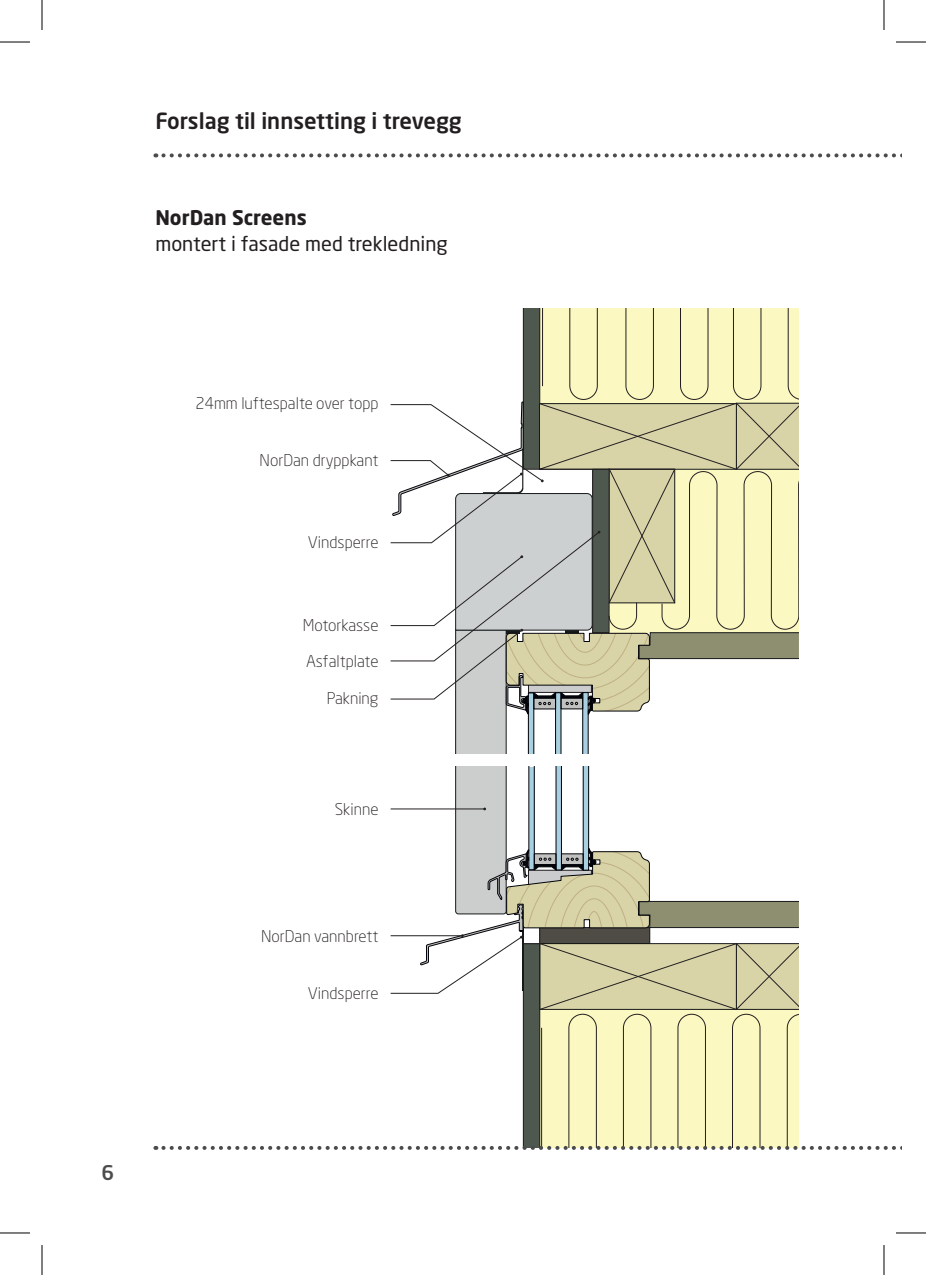
<style>
.page{position:relative;width:926px;height:1275px;background:#fff}
.page>*{position:absolute;margin:0;border:0;box-sizing:border-box;transform-origin:0 0}
.t1{font:500 22px "Neo Sans Std";color:#231f20}
.t2{font:20px "Neo Sans Std";color:#231f20}
.t3{font:700 20px "Neo Sans Std";color:#231f20}
.t4{font:500 20px "Neo Sans Std";color:#4b4c4d}
.t5{font:300 16px "Neo Sans Std";color:#231f20}
</style>
<div class="page">
<svg style="left:390px;top:309px;width:409px;height:444px"></svg>
<svg style="left:163px;top:153px;width:738px;height:4px"></svg>
<svg style="left:163px;top:767px;width:738px;height:383px"></svg>
<hr style="left:0;top:42px;width:30px;height:1px;background:#000">
<hr style="left:896px;top:42px;width:30px;height:1px;background:#000">
<hr style="left:0;top:1232px;width:30px;height:1px;background:#000">
<hr style="left:896px;top:1232px;width:30px;height:1px;background:#000">
<hr style="left:42px;top:0;width:1px;height:30px;background:#000">
<hr style="left:42px;top:1245px;width:1px;height:30px;background:#000">
<hr style="left:884px;top:0;width:1px;height:30px;background:#000">
<hr style="left:884px;top:1245px;width:1px;height:30px;background:#000">
<h1 class="t1" style="left:155px;top:107px;width:308px">Forslag til innsetting i trevegg</h1>
<p class="t3" style="left:155px;top:205px;width:153px">NorDan Screens</p>
<p class="t2" style="left:155px;top:231px;width:294px">montert i fasade med trekledning</p>
<p class="t5" style="left:195px;top:393px;width:185px">24mm luftespalte over topp</p>
<p class="t5" style="left:260px;top:450px;width:120px">NorDan dryppkant</p>
<p class="t5" style="left:308px;top:532px;width:72px">Vindsperre</p>
<p class="t5" style="left:303px;top:615px;width:77px">Motorkasse</p>
<p class="t5" style="left:306px;top:651px;width:74px">Asfaltplate</p>
<p class="t5" style="left:327px;top:689px;width:53px">Pakning</p>
<p class="t5" style="left:335px;top:799px;width:45px">Skinne</p>
<p class="t5" style="left:261px;top:926px;width:119px">NorDan vannbrett</p>
<p class="t5" style="left:308px;top:984px;width:72px">Vindsperre</p>
<p class="t4" style="left:101px;top:1160px;width:14px">6</p>
</div>
